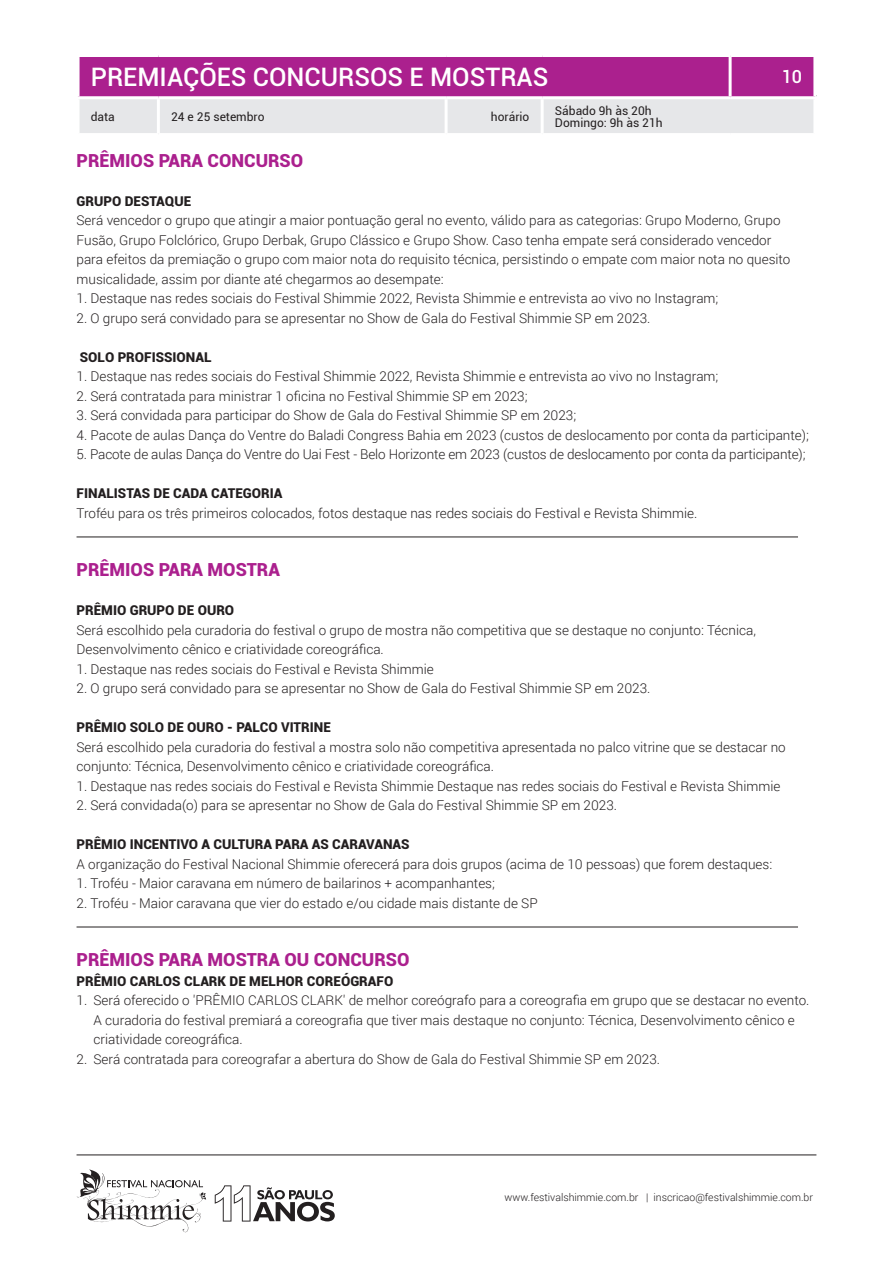
<style>
.page{position:relative;width:893px;height:1263px;background:#fff}
.page>*{position:absolute;margin:0;border:0;box-sizing:border-box;transform-origin:0 0}
.t1{font:500 25.5px "Roboto";color:#fff}
.Parágrafo_da_Lista{font:900 18px "Roboto";color:#ab208e}
.t2{font:500 18px "Roboto";color:#fff}
.Parágrafo_da_Lista-2{font:300 13.5px/19.5px "Roboto";color:#231f20}
.Parágrafo_da_Lista-3{font:900 13.5px "Roboto";color:#231f20}
.t3{font:12px "Roboto";color:#231f20}
.t4{font:300 10.5px "Roboto";color:#231f20}
.s1{color:#231f20}
</style>
<div class="page">
<hr style="left:77px;top:1154px;width:739px;height:1px;background:#231f20">
<svg style="left:77px;top:1169px;width:130px;height:64px"></svg>
<svg style="left:215px;top:1185px;width:120px;height:36px"></svg>
<svg style="left:80px;top:57px;width:733px;height:76px;background:#c67cb8"></svg>
<hr style="left:77px;top:96px;width:81px;height:3px;background:#fff">
<hr style="left:158px;top:96px;width:288px;height:3px;background:#fff">
<hr style="left:446px;top:96px;width:96px;height:3px;background:#fff">
<hr style="left:542px;top:96px;width:188px;height:3px;background:#fff">
<hr style="left:730px;top:96px;width:86px;height:3px;background:#fff">
<hr style="left:729px;top:57px;width:3px;height:39px;background:#fff">
<hr style="left:157px;top:99px;width:3px;height:34px;background:#fff">
<hr style="left:445px;top:99px;width:3px;height:34px;background:#fff">
<hr style="left:541px;top:99px;width:3px;height:34px;background:#fff">
<hr style="left:77px;top:537px;width:721px;height:1px;background:#231f20">
<hr style="left:77px;top:927px;width:721px;height:1px;background:#231f20">
<p class="t1" style="left:91px;top:59px;width:459px">PREMIAÇÕES CONCURSOS E MOSTRAS</p>
<p class="t2" style="left:782px;top:64px;width:32px">10<span class="s1">10</span></p>
<p class="t3" style="left:91px;top:108px;width:26px">data</p>
<p class="t3" style="left:171px;top:108px;width:95px">24 e 25 setembro</p>
<p class="t3" style="left:491px;top:108px;width:40px">horário</p>
<p class="t3" style="left:555px;top:102px;width:98px">Sábado 9h às 20h</p>
<p class="t3" style="left:555px;top:114px;width:109px">Domingo: 9h às 21h</p>
<p class="Parágrafo_da_Lista" style="left:77px;top:147px;width:228px">PRÊMIOS PARA CONCURSO</p>
<p class="Parágrafo_da_Lista-3" style="left:77px;top:191px;width:116px">GRUPO DESTAQUE</p>
<p class="Parágrafo_da_Lista-2" style="left:77px;top:210px;width:715px">Será vencedor o grupo que atingir a maior pontuação geral no evento, válido para as categorias: Grupo Moderno, Grupo Fusão, Grupo Folclórico, Grupo Derbak, Grupo Clássico e Grupo Show. Caso tenha empate será considerado vencedor para efeitos da premiação o grupo com maior nota do requisito técnica, persistindo o empate com maior nota no quesito musicalidade, assim por diante até chegarmos ao desempate:</p>
<p class="Parágrafo_da_Lista-2" style="left:77px;top:288px;width:643px">1. Destaque nas redes sociais do Festival Shimmie 2022, Revista Shimmie e entrevista ao vivo no Instagram;</p>
<p class="Parágrafo_da_Lista-2" style="left:77px;top:308px;width:575px">2. O grupo será convidado para se apresentar no Show de Gala do Festival Shimmie SP em 2023.</p>
<p class="Parágrafo_da_Lista-3" style="left:80px;top:347px;width:133px">SOLO PROFISSIONAL</p>
<p class="Parágrafo_da_Lista-2" style="left:77px;top:366px;width:643px">1. Destaque nas redes sociais do Festival Shimmie 2022, Revista Shimmie e entrevista ao vivo no Instagram;</p>
<p class="Parágrafo_da_Lista-2" style="left:77px;top:386px;width:453px">2. Será contratada para ministrar 1 oficina no Festival Shimmie SP em 2023;</p>
<p class="Parágrafo_da_Lista-2" style="left:77px;top:405px;width:501px">3. Será convidada para participar do Show de Gala do Festival Shimmie SP em 2023;</p>
<p class="Parágrafo_da_Lista-2" style="left:77px;top:425px;width:734px">4. Pacote de aulas Dança do Ventre do Baladi Congress Bahia em 2023 (custos de deslocamento por conta da participante);</p>
<p class="Parágrafo_da_Lista-2" style="left:77px;top:444px;width:731px">5. Pacote de aulas Dança do Ventre do Uai Fest - Belo Horizonte em 2023 (custos de deslocamento por conta da participante);</p>
<p class="Parágrafo_da_Lista-3" style="left:77px;top:484px;width:208px">FINALISTAS DE CADA CATEGORIA</p>
<p class="Parágrafo_da_Lista-2" style="left:77px;top:503px;width:622px">Troféu para os três primeiros colocados, fotos destaque nas redes sociais do Festival e Revista Shimmie.</p>
<p class="Parágrafo_da_Lista" style="left:77px;top:557px;width:205px">PRÊMIOS PARA MOSTRA</p>
<p class="Parágrafo_da_Lista-3" style="left:77px;top:601px;width:159px">PRÊMIO GRUPO DE OURO</p>
<p class="Parágrafo_da_Lista-2" style="left:77px;top:620px;width:681px">Será escolhido pela curadoria do festival o grupo de mostra não competitiva que se destaque no conjunto: Técnica,</p>
<p class="Parágrafo_da_Lista-2" style="left:77px;top:639px;width:309px">Desenvolvimento cênico e criatividade coreográfica.</p>
<p class="Parágrafo_da_Lista-2" style="left:77px;top:659px;width:359px">1. Destaque nas redes sociais do Festival e Revista Shimmie</p>
<p class="Parágrafo_da_Lista-2" style="left:77px;top:678px;width:575px">2. O grupo será convidado para se apresentar no Show de Gala do Festival Shimmie SP em 2023.</p>
<p class="Parágrafo_da_Lista-3" style="left:77px;top:718px;width:256px">PRÊMIO SOLO DE OURO - PALCO VITRINE</p>
<p class="Parágrafo_da_Lista-2" style="left:77px;top:737px;width:711px">Será escolhido pela curadoria do festival a mostra solo não competitiva apresentada no palco vitrine que se destacar no</p>
<p class="Parágrafo_da_Lista-2" style="left:77px;top:756px;width:419px">conjunto: Técnica, Desenvolvimento cênico e criatividade coreográfica.</p>
<p class="Parágrafo_da_Lista-2" style="left:77px;top:776px;width:705px">1. Destaque nas redes sociais do Festival e Revista Shimmie Destaque nas redes sociais do Festival e Revista Shimmie</p>
<p class="Parágrafo_da_Lista-2" style="left:77px;top:795px;width:542px">2. Será convidada(o) para se apresentar no Show de Gala do Festival Shimmie SP em 2023.</p>
<p class="Parágrafo_da_Lista-3" style="left:77px;top:835px;width:335px">PRÊMIO INCENTIVO A CULTURA PARA AS CARAVANAS</p>
<p class="Parágrafo_da_Lista-2" style="left:77px;top:854px;width:697px">A organização do Festival Nacional Shimmie oferecerá para dois grupos (acima de 10 pessoas) que forem destaques:</p>
<p class="Parágrafo_da_Lista-2" style="left:77px;top:873px;width:420px">1. Troféu - Maior caravana em número de bailarinos + acompanhantes;</p>
<p class="Parágrafo_da_Lista-2" style="left:77px;top:893px;width:463px">2. Troféu - Maior caravana que vier do estado e/ou cidade mais distante de SP</p>
<p class="Parágrafo_da_Lista" style="left:77px;top:947px;width:334px">PRÊMIOS PARA MOSTRA OU CONCURSO</p>
<p class="Parágrafo_da_Lista-3" style="left:77px;top:971px;width:318px">PRÊMIO CARLOS CLARK DE MELHOR COREÓGRAFO</p>
<p class="Parágrafo_da_Lista-2" style="left:94px;top:990px;width:717px;text-indent:-17px">1. Será oferecido o 'PRÊMIO CARLOS CLARK' de melhor coreógrafo para a coreografia em grupo que se destacar no evento.<br>A curadoria do festival premiará a coreografia que tiver mais destaque no conjunto: Técnica, Desenvolvimento cênico e criatividade coreográfica.</p>
<p class="Parágrafo_da_Lista-2" style="left:77px;top:1049px;width:585px">2. Será contratada para coreografar a abertura do Show de Gala do Festival Shimmie SP em 2023.</p>
<p class="t4" style="left:505px;top:1190px;width:310px">www.festivalshimmie.com.br | inscricao@festivalshimmie.com.br</p>
</div>
